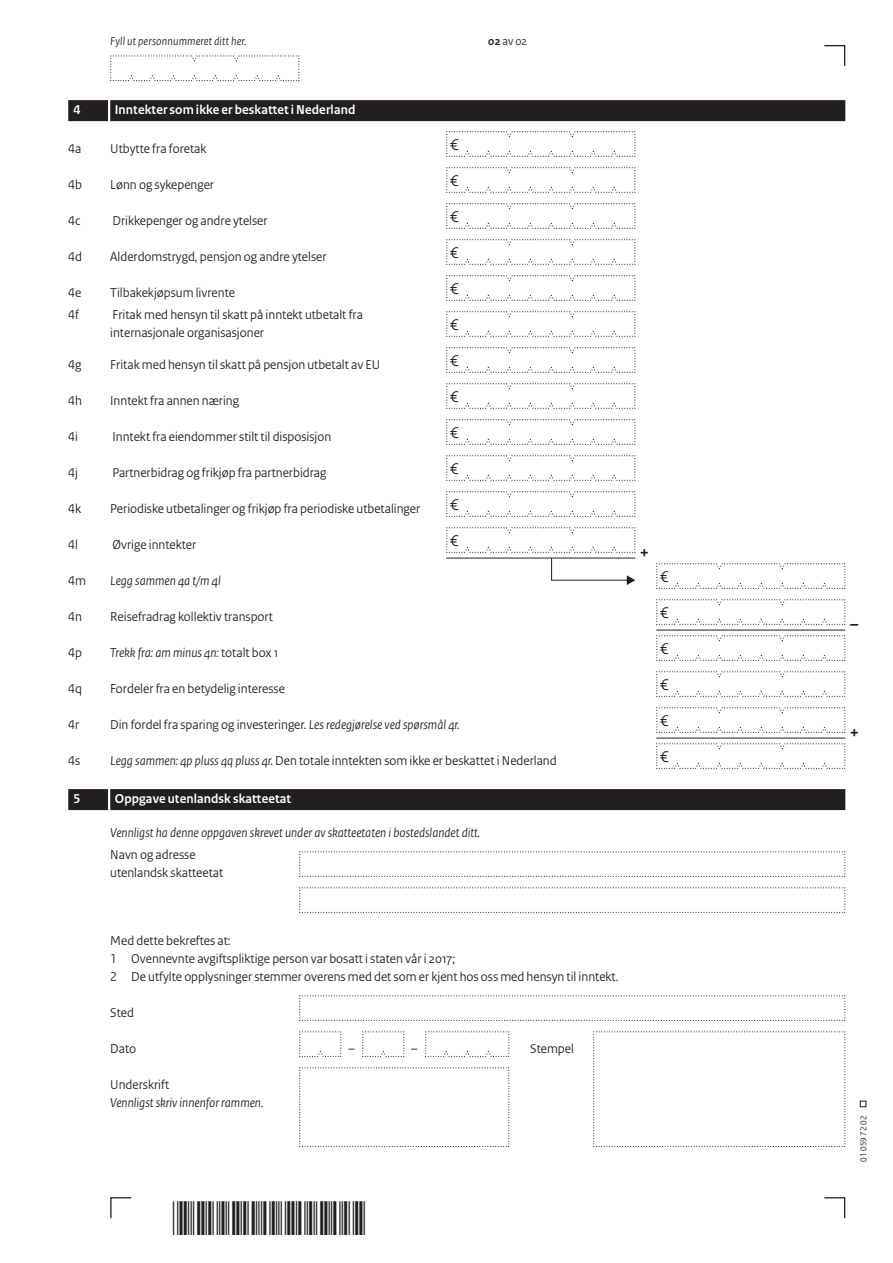
<style>
.page{position:relative;width:893px;height:1263px;background:#fff}
.page>*{position:absolute;margin:0;border:0;box-sizing:border-box;transform-origin:0 0}
.t1{font:700 18px "Rijksoverheid Sans Heading";color:#231f20}
.t2{font:16.5px/36px "Rijksoverheid Sans Heading";color:#231f20;text-align:justify}
.t3{font:13.5px/18px "Rijksoverheid Sans Heading";color:#231f20}
.t4{font:italic 13.5px "Rijksoverheid Sans Heading";color:#231f20}
.t5{font:700 13.5px "Rijksoverheid Sans Heading";letter-spacing:.01em;color:#fff}
.t6{font:italic 12px "Rijksoverheid Sans Heading";letter-spacing:.015em;color:#231f20}
.t7{font:12px "Rijksoverheid Sans Heading";color:#231f20}
.t8{font:9px "Rijksoverheid Sans Heading";color:#231f20}
.s1{font-weight:700}
.s2{font-style:normal}
.s3{font-style:italic}
</style>
<div class="page">
<svg style="left:824px;top:1197px;width:22px;height:22px"></svg>
<svg style="left:110px;top:1197px;width:22px;height:22px"></svg>
<svg style="left:860px;top:1101px;width:6px;height:6px"></svg>
<svg style="left:824px;top:45px;width:22px;height:21px"></svg>
<div style="left:110px;top:100px;width:735px;height:21px;background:#231f20"></div>
<div style="left:68px;top:100px;width:40px;height:21px;background:#231f20"></div>
<div style="left:110px;top:789px;width:735px;height:21px;background:#231f20"></div>
<div style="left:68px;top:789px;width:40px;height:21px;background:#231f20"></div>
<svg style="left:446px;top:131px;width:190px;height:26px"></svg>
<svg style="left:446px;top:167px;width:190px;height:26px"></svg>
<svg style="left:446px;top:203px;width:190px;height:26px"></svg>
<svg style="left:446px;top:239px;width:190px;height:26px"></svg>
<svg style="left:446px;top:275px;width:190px;height:26px"></svg>
<svg style="left:446px;top:311px;width:190px;height:26px"></svg>
<svg style="left:446px;top:347px;width:190px;height:26px"></svg>
<svg style="left:446px;top:383px;width:190px;height:26px"></svg>
<svg style="left:446px;top:419px;width:190px;height:26px"></svg>
<svg style="left:446px;top:455px;width:190px;height:26px"></svg>
<svg style="left:446px;top:491px;width:190px;height:26px"></svg>
<svg style="left:446px;top:527px;width:190px;height:58px"></svg>
<svg style="left:656px;top:563px;width:190px;height:26px"></svg>
<svg style="left:656px;top:599px;width:190px;height:26px"></svg>
<hr style="left:656px;top:630px;width:189px;height:1px;background:#231f20">
<svg style="left:656px;top:635px;width:190px;height:26px"></svg>
<svg style="left:656px;top:671px;width:190px;height:26px"></svg>
<svg style="left:656px;top:707px;width:190px;height:26px"></svg>
<hr style="left:656px;top:738px;width:189px;height:1px;background:#231f20">
<svg style="left:656px;top:743px;width:190px;height:26px"></svg>
<svg style="left:299px;top:851px;width:547px;height:26px"></svg>
<svg style="left:299px;top:887px;width:547px;height:26px"></svg>
<svg style="left:299px;top:995px;width:547px;height:26px"></svg>
<svg style="left:299px;top:1031px;width:43px;height:26px"></svg>
<svg style="left:362px;top:1031px;width:43px;height:26px"></svg>
<svg style="left:425px;top:1031px;width:85px;height:26px"></svg>
<svg style="left:299px;top:1067px;width:211px;height:80px"></svg>
<svg style="left:593px;top:1031px;width:253px;height:116px"></svg>
<svg style="left:110px;top:55px;width:190px;height:26px"></svg>
<p class="t6" style="left:110px;top:34px;width:138px">Fyll ut personnummeret ditt her.</p>
<p class="t7" style="left:488px;top:34px;width:40px"><span class="s1">02</span> av 02</p>
<p class="t5" style="left:74px;top:102px;width:8px">4</p>
<p class="t5" style="left:115px;top:102px;width:242px">Inntekter som ikke er beskattet i Nederland</p>
<p class="t3" style="left:68px;top:140px;width:15px">4a</p>
<p class="t3" style="left:110px;top:140px;width:98px">Utbytte fra foretak</p>
<p class="t3" style="left:68px;top:176px;width:15px">4b</p>
<p class="t3" style="left:110px;top:176px;width:105px">Lønn og sykepenger</p>
<p class="t3" style="left:68px;top:212px;width:14px">4c</p>
<p class="t3" style="left:112px;top:212px;width:157px">Drikkepenger og andre ytelser</p>
<p class="t3" style="left:68px;top:248px;width:15px">4d</p>
<p class="t3" style="left:110px;top:248px;width:218px">Alderdomstrygd, pensjon og andre ytelser</p>
<p class="t3" style="left:68px;top:284px;width:15px">4e</p>
<p class="t3" style="left:110px;top:284px;width:126px">Tilbakekjøpsum livrente</p>
<p class="t3" style="left:68px;top:306px;width:12px">4f</p>
<p class="t3" style="left:110px;top:306px;width:254px">Fritak med hensyn til skatt på inntekt utbetalt fra internasjonale organisasjoner</p>
<p class="t3" style="left:68px;top:356px;width:15px">4g</p>
<p class="t3" style="left:110px;top:356px;width:272px">Fritak med hensyn til skatt på pensjon utbetalt av EU</p>
<p class="t3" style="left:68px;top:392px;width:15px">4h</p>
<p class="t3" style="left:110px;top:392px;width:130px">Inntekt fra annen næring</p>
<p class="t3" style="left:68px;top:428px;width:11px">4i</p>
<p class="t3" style="left:112px;top:428px;width:220px">Inntekt fra eiendommer stilt til disposisjon</p>
<p class="t3" style="left:68px;top:464px;width:11px">4j</p>
<p class="t3" style="left:112px;top:464px;width:216px">Partnerbidrag og frikjøp fra partnerbidrag</p>
<p class="t3" style="left:68px;top:500px;width:14px">4k</p>
<p class="t3" style="left:110px;top:500px;width:312px">Periodiske utbetalinger og frikjøp fra periodiske utbetalinger</p>
<p class="t3" style="left:68px;top:536px;width:11px">4l</p>
<p class="t3" style="left:112px;top:536px;width:85px">Øvrige inntekter</p>
<p class="t3" style="left:68px;top:572px;width:19px">4m</p>
<p class="t4" style="left:110px;top:573px;width:112px">Legg sammen 4a t/m 4l</p>
<p class="t3" style="left:68px;top:608px;width:15px">4n</p>
<p class="t3" style="left:110px;top:608px;width:164px">Reisefradrag kollektiv transport</p>
<p class="t3" style="left:68px;top:644px;width:15px">4p</p>
<p class="t4" style="left:110px;top:645px;width:170px">Trekk fra: am minus 4n: <span class="s2">totalt box 1</span></p>
<p class="t3" style="left:68px;top:680px;width:15px">4q</p>
<p class="t3" style="left:110px;top:680px;width:176px">Fordeler fra en betydelig interesse</p>
<p class="t3" style="left:68px;top:716px;width:13px">4r</p>
<p class="t3" style="left:110px;top:716px;width:351px">Din fordel fra sparing og investeringer. <span class="s3">Les redegjørelse ved spørsmål 4r.</span></p>
<p class="t3" style="left:68px;top:752px;width:14px">4s</p>
<p class="t3" style="left:110px;top:752px;width:448px"><span class="s3">Legg sammen: 4p pluss 4q pluss 4r.</span> Den totale inntekten som ikke er beskattet i Nederland</p>
<p class="t5" style="left:74px;top:791px;width:8px">5</p>
<p class="t5" style="left:115px;top:791px;width:178px">Oppgave utenlandsk skatteetat</p>
<p class="t4" style="left:110px;top:825px;width:371px">Vennligst ha denne oppgaven skrevet under av skatteetaten i bostedslandet ditt.</p>
<p class="t3" style="left:110px;top:846px;width:114px">Navn og adresse utenlandsk skatteetat</p>
<p class="t2" style="left:450px;top:127px;width:10px">€ € € € € € € € € € € €</p>
<h1 class="t1" style="left:640px;top:542px;width:11px">+</h1>
<p class="t2" style="left:660px;top:559px;width:10px">€ € € € € €</p>
<p class="t3" style="left:110px;top:932px;width:510px">Med dette bekreftes at:<br>1 Ovennevnte avgiftspliktige person var bosatt i staten vår i 2017;<br>2 De utfylte opplysninger stemmer overens med det som er kjent hos oss med hensyn til inntekt.</p>
<p class="t3" style="left:110px;top:1004px;width:25px">Sted</p>
<p class="t3" style="left:110px;top:1040px;width:27px">Dato</p>
<p class="t3" style="left:530px;top:1040px;width:45px">Stempel</p>
<p class="t3" style="left:110px;top:1076px;width:60px">Underskrift</p>
<p class="t4" style="left:110px;top:1095px;width:155px">Vennligst skriv innenfor rammen.</p>
<p class="t3" style="left:348px;top:1040px;width:8px">–</p>
<p class="t3" style="left:411px;top:1040px;width:8px">–</p>
<h1 class="t1" style="left:850px;top:614px;width:10px">–</h1>
<h1 class="t1" style="left:850px;top:722px;width:11px">+</h1>
<p class="t8" style="left:858px;top:1161px;width:47px;rotate:-90deg">01 059 72 02</p>
</div>
